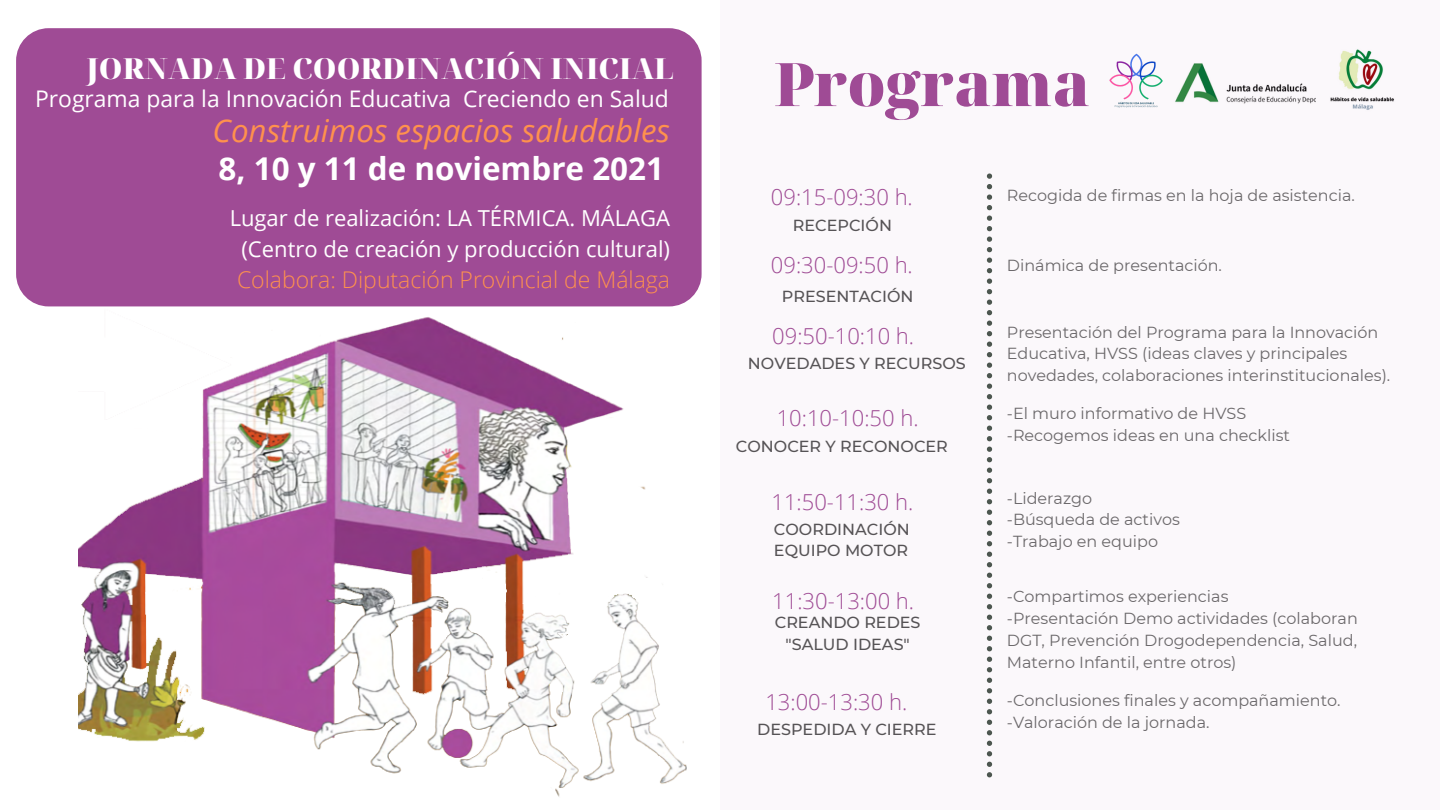
<style>
.page{position:relative;width:1440px;height:810px;background:#fff}
.page>*{position:absolute;margin:0;border:0;box-sizing:border-box;transform-origin:0 0}
.t1{font:900 60px "Noto Serif Display";color:#9f4b95}
.t2{font:italic 31.4px "Open Sans";color:#ff914d}
.t3{font:700 31.4px "Open Sans";color:#fff}
.t4{font:900 29px "Noto Serif Display";color:#fff}
.t5{font:300 23px "Open Sans";color:#ff914d}
.t6{font:22.9px "Open Sans";color:#fff}
.t7{font:300 22px "Open Sans";color:#9f4b95}
.t8{font:22px "Open Sans";color:#fff}
.t9{font:16px/21.8px "Montserrat";color:#6a6a6a}
.t10{font:500 16px "Montserrat";color:#545454}
</style>
<div class="page">
<div style="left:16px;top:28px;width:686px;height:278px;background:#9f4b95;border-radius:33px"></div>
<img style="left:78px;top:301px;width:608px;height:496px">
<div style="left:720px;top:0;width:720px;height:810px;background:#fbf8fb"></div>
<img style="left:1109px;top:53px;width:54px;height:55px">
<p class="t4" style="left:87px;top:48px;width:589px">JORNADA DE COORDINACIÓN INICIAL</p>
<p class="t6" style="left:35px;top:83px;width:635px">Programa para la Innovación Educativa Creciendo en Salud</p>
<p class="t2" style="left:213px;top:109px;width:459px">Construimos espacios saludables</p>
<p class="t3" style="left:219px;top:146px;width:447px">8, 10 y 11 de noviembre 2021</p>
<p class="t8" style="left:230px;top:202px;width:442px">Lugar de realización: LA TÉRMICA. MÁLAGA</p>
<p class="t8" style="left:241px;top:233px;width:430px">(Centro de creación y producción cultural)</p>
<p class="t5" style="left:237px;top:263px;width:435px">Colabora: Diputación Provincial de Málaga</p>
<p class="t1" style="left:774px;top:42px;width:318px">Programa</p>
<p class="t7" style="left:771px;top:181px;width:143px">09:15-09:30 h.</p>
<p class="t10" style="left:793px;top:216px;width:101px">RECEPCIÓN</p>
<p class="t7" style="left:771px;top:250px;width:143px">09:30-09:50 h.</p>
<p class="t10" style="left:782px;top:287px;width:133px">PRESENTACIÓN</p>
<p class="t7" style="left:772px;top:320px;width:143px">09:50-10:10 h.</p>
<p class="t10" style="left:748px;top:353px;width:219px">NOVEDADES Y RECURSOS</p>
<p class="t7" style="left:777px;top:402px;width:143px">10:10-10:50 h.</p>
<p class="t10" style="left:736px;top:436px;width:213px">CONOCER Y RECONOCER</p>
<p class="t7" style="left:771px;top:486px;width:143px">11:50-11:30 h.</p>
<p class="t10" style="left:774px;top:519px;width:137px">COORDINACIÓN</p>
<p class="t10" style="left:774px;top:541px;width:136px">EQUIPO MOTOR</p>
<p class="t7" style="left:772px;top:585px;width:143px">11:30-13:00 h.</p>
<p class="t10" style="left:775px;top:613px;width:147px">CREANDO REDES</p>
<p class="t10" style="left:786px;top:634px;width:126px">"SALUD IDEAS"</p>
<p class="t7" style="left:765px;top:686px;width:143px">13:00-13:30 h.</p>
<p class="t10" style="left:757px;top:719px;width:181px">DESPEDIDA Y CIERRE</p>
<p class="t9" style="left:1007px;top:185px;width:349px">Recogida de firmas en la hoja de asistencia.</p>
<p class="t9" style="left:1007px;top:255px;width:217px">Dinámica de presentación.</p>
<p class="t9" style="left:1007px;top:321px;width:385px">Presentación del Programa para la Innovación<br>Educativa, HVSS (ideas claves y principales novedades, colaboraciones interinstitucionales).</p>
<p class="t9" style="left:1007px;top:403px;width:241px">-El muro informativo de HVSS</p>
<p class="t9" style="left:1007px;top:424px;width:285px">-Recogemos ideas en una checklist</p>
<p class="t9" style="left:1007px;top:487px;width:87px">-Liderazgo</p>
<p class="t9" style="left:1007px;top:509px;width:174px">-Búsqueda de activos</p>
<p class="t9" style="left:1007px;top:531px;width:153px">-Trabajo en equipo</p>
<p class="t9" style="left:1007px;top:586px;width:223px">-Compartimos experiencias</p>
<p class="t9" style="left:1007px;top:608px;width:352px;text-align:justify">-Presentación Demo actividades (colaboran DGT, Prevención Drogodependencia, Salud, Materno Infantil, entre otros)</p>
<p class="t9" style="left:1007px;top:689px;width:335px">-Conclusiones finales y acompañamiento.</p>
<p class="t9" style="left:1007px;top:711px;width:204px">-Valoración de la jornada.</p>
</div>
